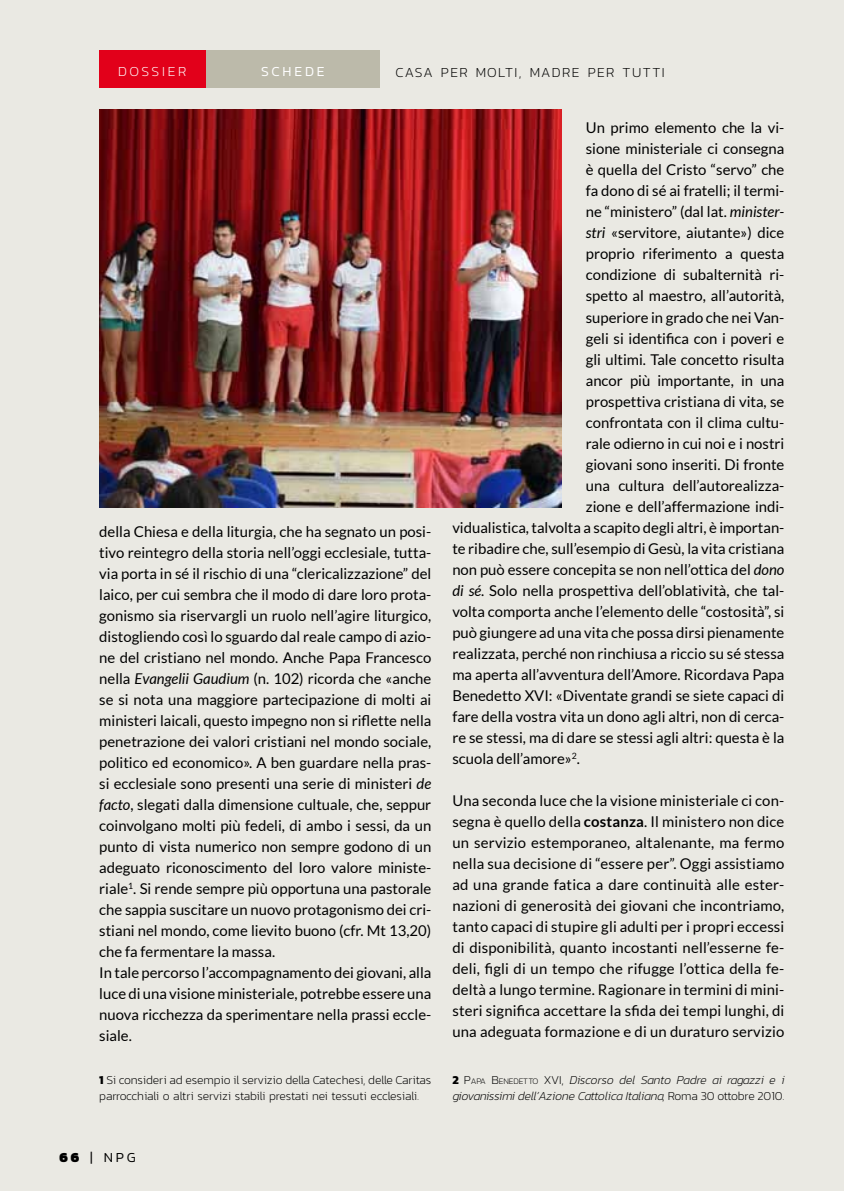
<style>
.page{position:relative;width:844px;height:1191px;background:#fff}
.page>*{position:absolute;margin:0;border:0;box-sizing:border-box;transform-origin:0 0}
.t1{font:14.88px/21px "Lato";color:#000}
.t2{font:200 14px "Kanit";letter-spacing:.1em;color:#000}
.t3{font:200 14px "Kanit";color:#fff}
.t4{font:300 14px "Kanit";letter-spacing:.2em;color:#fff}
.t5{font:300 14px "Kanit";color:#000}
.t6{font:200 12.25px/15.8px "Kanit";letter-spacing:-.01em;color:#000}
.t7{font:italic 200 12.25px/15.8px "Kanit";letter-spacing:-.01em;color:#000}
.s1{font-style:italic}
.s2{font-weight:700}
.s3{font-weight:900}
.s4{font-weight:700;font-style:normal}
.s5{font-style:normal}
.s6{font-style:normal;font-size:8.58px}
</style>
<div class="page">
<div style="left:0;top:0;width:843px;height:1191px;background:#eae9e3"></div>
<div style="left:206px;top:50px;width:173px;height:38px;background:#bcbaaa"></div>
<img style="left:99px;top:109px;width:462px;height:398px">
<div style="left:99px;top:50px;width:107px;height:38px;background:#e2001a"></div>
<p class="t3" style="left:118px;top:62px;width:22px">Dossier</p>
<p class="t4" style="left:261px;top:61px;width:65px">SCHEDE</p>
<p class="t2" style="left:395px;top:63px;width:271px">CASA PER MOLTI, MADRE PER TUTTI</p>
<p class="t1" style="left:99px;top:521px;width:333px">della Chiesa e della liturgia, che ha segnato un posi&shy;tivo reintegro della storia nell’oggi ecclesiale, tutta&shy;via porta in sé il rischio di una “clericalizzazione” del laico, per cui sembra che il modo di dare loro prota&shy;gonismo sia riservargli un ruolo nell’agire liturgico, distogliendo così lo sguardo dal reale campo di azio&shy;ne del cristiano nel mondo. Anche Papa Francesco nella <span class="s1">Evangelii Gaudium</span> (n. 102) ricorda che «anche se si nota una maggiore partecipazione di molti ai ministeri laicali, questo impegno non si riflette nella penetrazione dei valori cristiani nel mondo sociale, politico ed economico». A ben guardare nella pras&shy;si ecclesiale sono presenti una serie di ministeri <span class="s1">de facto</span>, slegati dalla dimensione cultuale, che, seppur coinvolgano molti più fedeli, di ambo i sessi, da un punto di vista numerico non sempre godono di un adeguato riconoscimento del loro valore ministe&shy;riale<sup>1</sup>. Si rende sempre più opportuna una pastorale che sappia suscitare un nuovo protagonismo dei cri&shy;stiani nel mondo, come lievito buono (cfr. Mt 13,20) che fa fermentare la massa.<br>In tale percorso l’accompagnamento dei giovani, alla luce di una visione ministeriale, potrebbe essere una nuova ricchezza da sperimentare nella prassi eccle&shy;siale.</p>
<p class="t6" style="left:99px;top:1072px;width:333px"><span class="s2">1</span> Si consideri ad esempio il servizio della Catechesi, delle Caritas parrocchiali o altri servizi stabili prestati nei tessuti ecclesiali.</p>
<p class="t5" style="left:60px;top:1147px;width:78px"><span class="s3">66</span> | NPG</p>
<p class="t1" style="left:585px;top:117px;width:200px">Un primo elemento che la vi-</p>
<p class="t1" style="left:585px;top:138px;width:200px">sione ministeriale ci consegna</p>
<p class="t1" style="left:585px;top:159px;width:200px">è quella del Cristo “servo” che</p>
<p class="t1" style="left:585px;top:180px;width:200px">fa dono di sé ai fratelli; il termi-</p>
<p class="t1" style="left:585px;top:201px;width:200px">ne “ministero” (dal lat. <span class="s1">minister-</span></p>
<p class="t1" style="left:585px;top:222px;width:200px"><span class="s1">stri</span> «servitore, aiutante») dice</p>
<p class="t1" style="left:585px;top:243px;width:200px">proprio riferimento a questa</p>
<p class="t1" style="left:585px;top:264px;width:200px">condizione di subalternità ri-</p>
<p class="t1" style="left:585px;top:285px;width:200px">spetto al maestro, all’autorità,</p>
<p class="t1" style="left:585px;top:306px;width:200px">superiore in grado che nei Van-</p>
<p class="t1" style="left:585px;top:327px;width:200px">geli si identifica con i poveri e</p>
<p class="t1" style="left:585px;top:348px;width:200px">gli ultimi. Tale concetto risulta</p>
<p class="t1" style="left:585px;top:369px;width:200px">ancor più importante, in una</p>
<p class="t1" style="left:585px;top:390px;width:200px">prospettiva cristiana di vita, se</p>
<p class="t1" style="left:585px;top:411px;width:200px">confrontata con il clima cultu-</p>
<p class="t1" style="left:585px;top:432px;width:200px">rale odierno in cui noi e i nostri</p>
<p class="t1" style="left:585px;top:453px;width:200px">giovani sono inseriti. Di fronte</p>
<p class="t1" style="left:585px;top:474px;width:200px">una cultura dell’autorealizza-</p>
<p class="t1" style="left:585px;top:495px;width:200px">zione e dell’affermazione indi-</p>
<p class="t1" style="left:452px;top:516px;width:333px">vidualistica, talvolta a scapito degli altri, è importan-</p>
<p class="t1" style="left:452px;top:537px;width:333px">te ribadire che, sull’esempio di Gesù, la vita cristiana</p>
<p class="t1" style="left:452px;top:558px;width:333px">non può essere concepita se non nell’ottica del <span class="s1">dono</span></p>
<p class="t1" style="left:452px;top:579px;width:333px"><span class="s1">di sé</span>. Solo nella prospettiva dell’oblatività, che tal-</p>
<p class="t1" style="left:452px;top:600px;width:333px">volta comporta anche l’elemento delle “costosità”, si</p>
<p class="t1" style="left:452px;top:621px;width:333px">può giungere ad una vita che possa dirsi pienamente</p>
<p class="t1" style="left:452px;top:642px;width:333px">realizzata, perché non rinchiusa a riccio su sé stessa</p>
<p class="t1" style="left:452px;top:663px;width:333px">ma aperta all’avventura dell’Amore. Ricordava Papa</p>
<p class="t1" style="left:452px;top:684px;width:333px">Benedetto XVI: «Diventate grandi se siete capaci di</p>
<p class="t1" style="left:452px;top:705px;width:333px">fare della vostra vita un dono agli altri, non di cerca-</p>
<p class="t1" style="left:452px;top:726px;width:333px">re se stessi, ma di dare se stessi agli altri: questa è la</p>
<p class="t1" style="left:452px;top:747px;width:129px">scuola dell’amore»<sup>2</sup>.</p>
<p class="t1" style="left:452px;top:789px;width:333px;text-align:justify">Una seconda luce che la visione ministeriale ci con&shy;segna è quello della <span class="s2">costanza</span>. Il ministero non dice un servizio estemporaneo, altalenante, ma fermo nella sua decisione di “essere per”. Oggi assistiamo ad una grande fatica a dare continuità alle ester&shy;nazioni di generosità dei giovani che incontriamo, tanto capaci di stupire gli adulti per i propri eccessi di disponibilità, quanto incostanti nell’esserne fe&shy;deli, figli di un tempo che rifugge l’ottica della fe&shy;deltà a lungo termine. Ragionare in termini di mini&shy;steri significa accettare la sfida dei tempi lunghi, di una adeguata formazione e di un duraturo servizio</p>
<p class="t7" style="left:452px;top:1072px;width:333px"><span class="s4">2</span> <span class="s5">P</span><span class="s6">APA</span> <span class="s5">B</span><span class="s6">ENEDETTO</span> <span class="s5">XVI</span><span class="s5">,</span> Discorso del Santo Padre ai ragazzi e i giovanissimi dell’Azione Cattolica Italiana, <span class="s5">Roma 30 ottobre 2010.</span></p>
</div>
